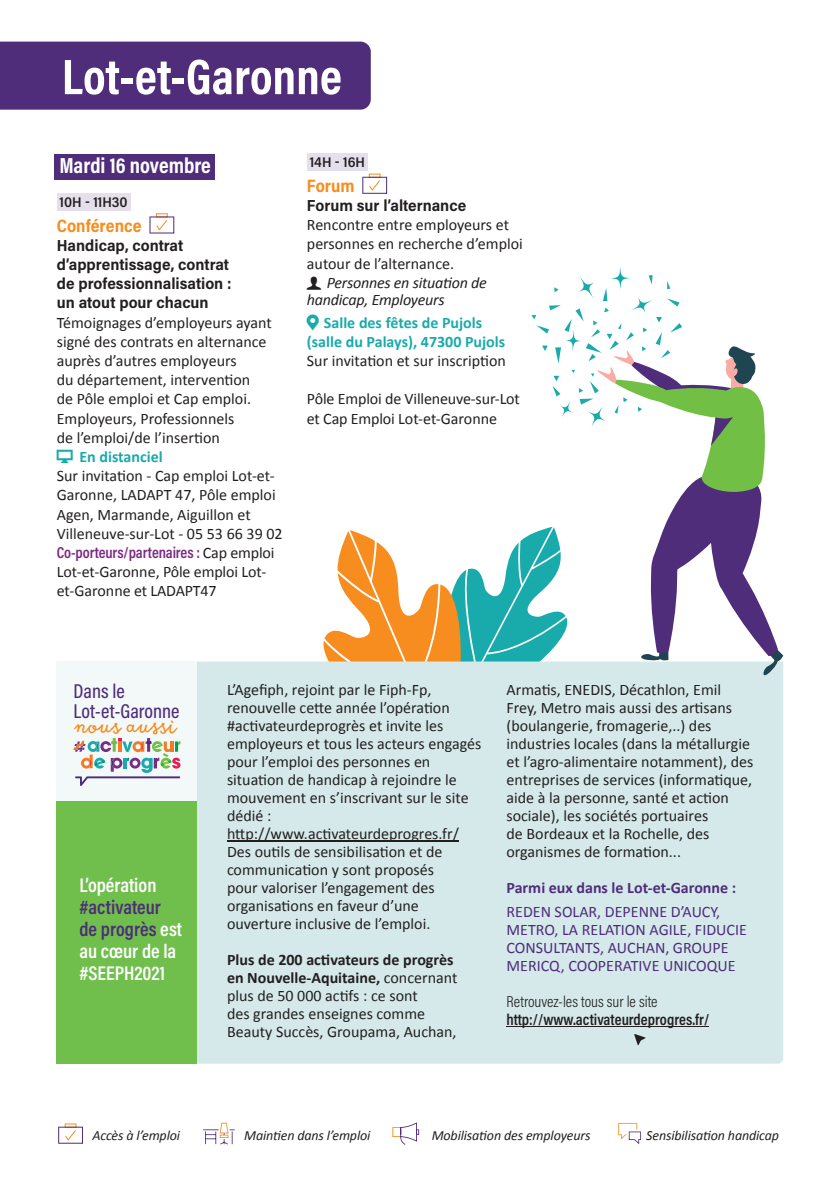
<style>
.page{position:relative;width:840px;height:1191px;background:#fff}
.page>*{position:absolute;margin:0;border:0;box-sizing:border-box;transform-origin:0 0}
.t1{font:50.4px "Acumin Variable Concept";letter-spacing:-.08em;color:#fff}
.t2{font:22px "Acumin Variable Concept";letter-spacing:-.07em;color:#fff}
.t3{font:21.6px "Goodlife Script";color:#f68d1e}
.t4{font:20.2px/19.8px "Acumin Variable Concept";letter-spacing:-.1em;color:#4f2d7a}
.t5{font:600 20px/22px "Acumin Pro Cond";color:#fff}
.t6{font:20px/22px "Acumin Variable Concept";letter-spacing:-.07em;color:#4f2d7a}
.t7{font:18px "Acumin Variable Concept";letter-spacing:-.02em;color:#f68d1e}
.t8{font:16px/18px "Calibri";color:#231f20}
.t9{font:16px/18px "Calibri";color:#4f2d7a}
.t10{font:16px/19.2px "Acumin Variable Concept";letter-spacing:.03em;color:#231f20}
.t11{font:700 16px/19.2px "Calibri";color:#19abab;text-align:center}
.t12{font:italic 16px/17px "Calibri";letter-spacing:-.015em;color:#231f20}
.t13{font:600 16px "Acumin Pro Cond";color:#231f20}
.t14{font:16px "Acumin Variable Concept";letter-spacing:-.08em;color:#7b2a83}
.t15{font:700 16px "Calibri";color:#4f2d7a}
.t16{font:300 16px "Acumin Pro Cond";color:#231f20}
.t17{font:italic 14px "Calibri";letter-spacing:-.01em;color:#231f20}
.t18{font:14px "Acumin Variable Concept";letter-spacing:-.02em;color:#231f20}
.s1{font-family:"Calibri";color:#231f20}
.s2{font-family:"Acumin Pro Cond";font-weight:600;color:#fff}
.s3{font-weight:700}
</style>
<div class="page">
<svg style="left:58px;top:1123px;width:25px;height:20px"></svg>
<svg style="left:392px;top:1122px;width:27px;height:22px"></svg>
<svg style="left:203px;top:1122px;width:31px;height:22px"></svg>
<svg style="left:618px;top:1123px;width:22px;height:21px"></svg>
<div style="left:54px;top:154px;width:161px;height:26px;background:#4f2d7a"></div>
<div style="left:57px;top:193px;width:73px;height:17px;background:#e4dfea"></div>
<svg style="left:149px;top:213px;width:25px;height:20px"></svg>
<div style="left:307px;top:153px;width:60px;height:18px;background:#e4dfea"></div>
<svg style="left:362px;top:174px;width:25px;height:20px"></svg>
<div style="left:0;top:42px;width:370px;height:68px;background:#4f2d7a"></div>
<div style="left:197px;top:661px;width:585px;height:402px;background:#d5e9ea"></div>
<div style="left:57px;top:801px;width:140px;height:262px;background:#70bf4c"></div>
<div style="left:57px;top:661px;width:140px;height:140px;background:#f3f9f9"></div>
<hr style="left:227px;top:840px;width:231px;height:1px;background:#231f20">
<hr style="left:506px;top:1025px;width:203px;height:1px;background:#231f20">
<svg style="left:74px;top:738px;width:106px;height:48px"></svg>
<svg style="left:634px;top:1034px;width:11px;height:11px"></svg>
<svg style="left:307px;top:272px;width:475px;height:484px"></svg>
<h1 class="t1" style="left:62px;top:42px;width:284px">Lot-et-Garonne</h1>
<h2 class="t2" style="left:60px;top:150px;width:154px">Mardi 16 novembre</h2>
<p class="t18" style="left:60px;top:192px;width:69px">10H - 11H30</p>
<p class="t7" style="left:57px;top:213px;width:87px">Conférence</p>
<p class="t10" style="left:57px;top:235px;width:175px">Handicap, contrat d’apprentissage, contrat de professionnalisation : un atout pour chacun</p>
<p class="t8" style="left:57px;top:313px;width:216px;line-height:19.2px">Témoignages d’employeurs ayant signé des contrats en alternance auprès d’autres employeurs<br>du département, intervention<br>de Pôle emploi et Cap emploi.<br>Employeurs, Professionnels<br>de l’emploi/de l’insertion</p>
<p class="t11" style="left:79px;top:447px;width:85px">En distanciel</p>
<p class="t8" style="left:57px;top:466px;width:227px;line-height:19.2px">Sur invitation - Cap emploi Lot-et-<br>Garonne, LADAPT 47, Pôle emploi<br>Agen, Marmande, Aiguillon et<br>Villeneuve-sur-Lot - 05 53 66 39 02</p>
<p class="t14" style="left:57px;top:541px;width:219px">Co-porteurs/partenaires : <span class="s1">Cap emploi</span></p>
<p class="t8" style="left:57px;top:562px;width:211px;line-height:19.2px">Lot-et-Garonne, Pôle emploi Lot&shy;et-Garonne et LADAPT47</p>
<p class="t18" style="left:309px;top:153px;width:57px">14H - 16H</p>
<p class="t7" style="left:307px;top:173px;width:50px">Forum</p>
<p class="t10" style="left:307px;top:195px;width:160px">Forum sur l’alternance</p>
<p class="t8" style="left:307px;top:215px;width:217px;line-height:19.2px">Rencontre entre employeurs et personnes en recherche d’emploi autour de l’alternance.</p>
<p class="t12" style="left:307px;top:274px;width:181px;text-indent:20px">Personnes en situation de handicap, Employeurs</p>
<p class="t11" style="left:307px;top:312px;width:200px">Salle des fêtes de Pujols<br>(salle du Palays), 47300 Pujols</p>
<p class="t8" style="left:307px;top:352px;width:200px">Sur invitation et sur inscription</p>
<p class="t8" style="left:307px;top:389px;width:214px;line-height:19.2px">Pôle Emploi de Villeneuve-sur-Lot et Cap Emploi Lot-et-Garonne</p>
<p class="t4" style="left:74px;top:680px;width:109px">Dans le<br>Lot-et-Garonne</p>
<h3 class="t3" style="left:75px;top:715px;width:103px">nous aussi</h3>
<p class="t5" style="left:79px;top:873px;width:79px">L’opération</p>
<p class="t6" style="left:79px;top:895px;width:104px">#activateur de progrès <span class="s2">est</span></p>
<p class="t5" style="left:79px;top:939px;width:98px">au cœur de la #SEEPH2021</p>
<p class="t8" style="left:227px;top:680px;width:256px">L’Agefiph, rejoint par le Fiph-Fp, renouvelle cette année l’opération #activateurdeprogrès et invite les employeurs et tous les acteurs engagés pour l’emploi des personnes en situation de handicap à rejoindre le mouvement en s’inscrivant sur le site dédié : http://www.activateurdeprogres.fr/ Des outils de sensibilisation et de communication y sont proposés<br>pour valoriser l’engagement des organisations en faveur d’une ouverture inclusive de l’emploi.</p>
<p class="t8" style="left:227px;top:950px;width:232px"><span class="s3">Plus de 200 activateurs de progrès en Nouvelle-Aquitaine,</span> concernant plus de 50 000 actifs : ce sont<br>des grandes enseignes comme<br>Beauty Succès, Groupama, Auchan,</p>
<p class="t8" style="left:506px;top:680px;width:248px">Armatis, ENEDIS, Décathlon, Emil Frey, Metro mais aussi des artisans (boulangerie, fromagerie,..) des industries locales (dans la métallurgie et l’agro-alimentaire notamment), des entreprises de services (informatique, aide à la personne, santé et action sociale), les sociétés portuaires<br>de Bordeaux et la Rochelle, des organismes de formation...</p>
<p class="t15" style="left:506px;top:877px;width:231px">Parmi eux dans le Lot-et-Garonne :</p>
<p class="t9" style="left:506px;top:902px;width:242px">REDEN SOLAR, DEPENNE D’AUCY,<br>METRO, LA RELATION AGILE, FIDUCIE<br>CONSULTANTS, AUCHAN, GROUPE<br>MERICQ, COOPERATIVE UNICOQUE</p>
<p class="t16" style="left:506px;top:991px;width:152px">Retrouvez-les tous sur le site</p>
<p class="t13" style="left:506px;top:1008px;width:204px">http://www.activateurdeprogres.fr/</p>
<p class="t17" style="left:92px;top:1125px;width:89px">Accès à l’emploi</p>
<p class="t17" style="left:244px;top:1125px;width:128px">Maintien dans l’emploi</p>
<p class="t17" style="left:431px;top:1125px;width:160px">Mobilisation des employeurs</p>
<p class="t17" style="left:646px;top:1125px;width:134px">Sensibilisation handicap</p>
</div>
